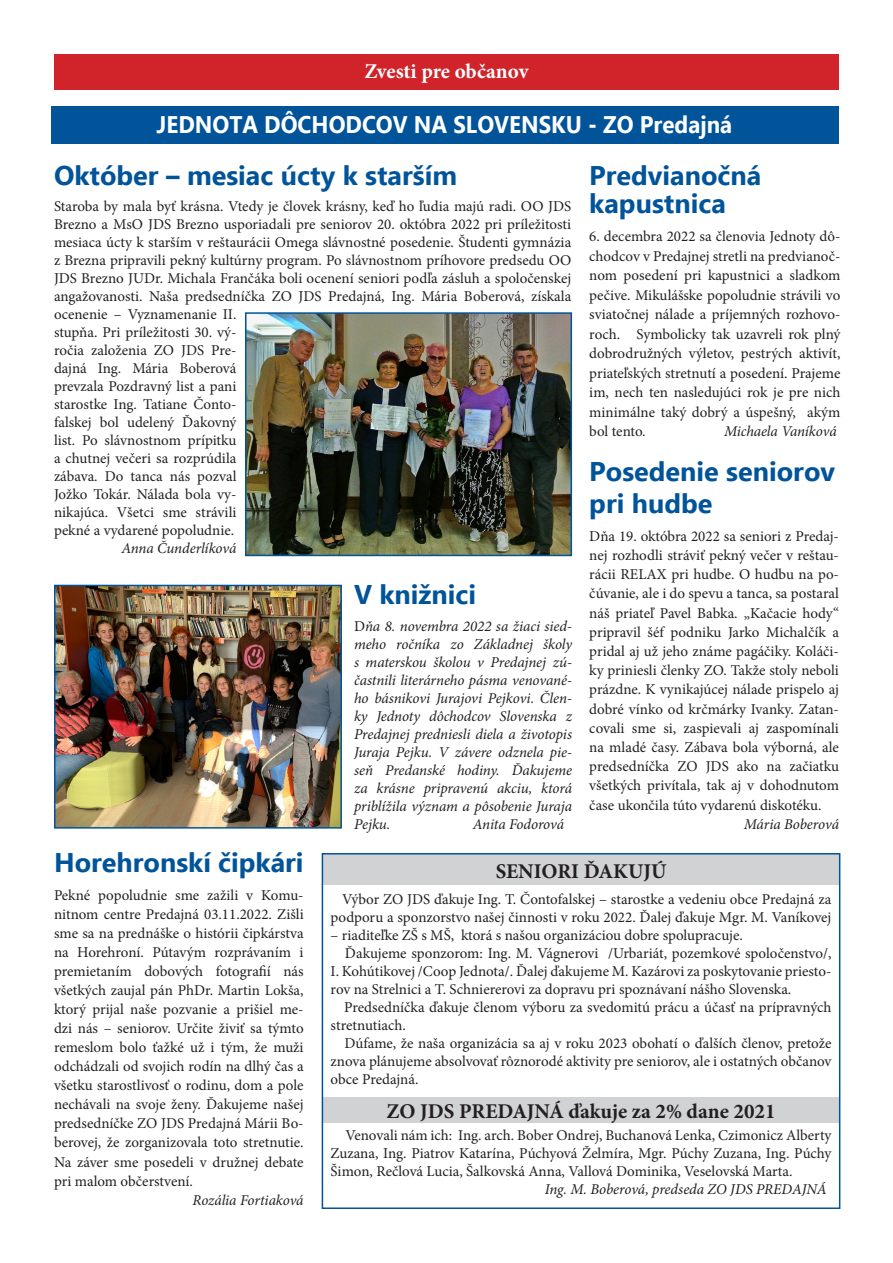
<style>
.page{position:relative;width:893px;height:1263px;background:#fff}
.page>*{position:absolute;margin:0;border:0;box-sizing:border-box;transform-origin:0 0}
.Heading_1{font:700 27px/32.4px "Ebrima";color:#015499}
.Normálny{font:700 24px "Ebrima";color:#fff;scale:.93 1}
.Normálny-2{font:700 21px "Minion Pro";color:#231f20}
.Normálny-3{font:700 21px "Minion Pro";letter-spacing:-.005em;color:#fff}
.Normálny-4{font:15px/19px "Minion Pro";color:#231f20;text-align:justify}
.Normálny-5{font:italic 15px/18px "Minion Pro";letter-spacing:-.01em;color:#231f20;text-align:justify}
.s1{font-style:normal}
</style>
<div class="page">
<div style="left:323px;top:1097px;width:516px;height:26px;background:#d1d2d4"></div>
<div style="left:323px;top:854px;width:516px;height:31px;background:#d1d2d4"></div>
<div style="left:54px;top:54px;width:785px;height:36px;background:#d1232a"></div>
<div style="left:52px;top:106px;width:787px;height:38px;background:#015499"></div>
<img style="left:57px;top:588px;width:282px;height:238px">
<div style="left:54px;top:585px;width:288px;height:244px;border:2px solid #015499"></div>
<img style="left:248px;top:315px;width:321px;height:238px">
<div style="left:245px;top:312px;width:327px;height:244px;border:2px solid #015499"></div>
<div style="left:322px;top:853px;width:518px;height:356px;border:2px solid #015499"></div>
<p class="Normálny-3" style="left:364px;top:57px;width:165px">Zvesti pre občanov</p>
<p class="Normálny" style="left:157px;top:107px;width:620px">JEDNOTA DÔCHODCOV NA SLOVENSKU - ZO Predajná</p>
<p class="Heading_1" style="left:54px;top:160px;width:405px">Október – mesiac úcty k starším</p>
<p class="Normálny-4" style="left:54px;top:197px;width:519px">Staroba by mala byť krásna. Vtedy je človek krásny, keď ho ľudia majú radi. OO JDS</p>
<p class="Normálny-4" style="left:54px;top:215px;width:519px">Brezno a MsO JDS Brezno usporiadali pre seniorov 20. októbra 2022 pri príležitosti</p>
<p class="Normálny-4" style="left:54px;top:233px;width:519px">mesiaca úcty k starším v reštaurácii Omega slávnostné posedenie. Študenti gymnázia</p>
<p class="Normálny-4" style="left:54px;top:251px;width:519px">z Brezna pripravili pekný kultúrny program. Po slávnostnom príhovore predsedu OO</p>
<p class="Normálny-4" style="left:54px;top:269px;width:519px">JDS Brezno JUDr. Michala Frančáka boli ocenení seniori podľa zásluh a spoločenskej</p>
<p class="Normálny-4" style="left:54px;top:287px;width:519px">angažovanosti. Naša predsedníčka ZO JDS Predajná, Ing. Mária Boberová, získala</p>
<p class="Normálny-4" style="left:54px;top:305px;width:184px">ocenenie – Vyznamenanie II.</p>
<p class="Normálny-4" style="left:54px;top:323px;width:184px">stupňa. Pri príležitosti 30. vý-</p>
<p class="Normálny-4" style="left:54px;top:341px;width:184px">ročia založenia ZO JDS Pre-</p>
<p class="Normálny-4" style="left:54px;top:359px;width:184px">dajná Ing. Mária Boberová</p>
<p class="Normálny-4" style="left:54px;top:377px;width:184px">prevzala Pozdravný list a pani</p>
<p class="Normálny-4" style="left:54px;top:395px;width:184px">starostke Ing. Tatiane Čonto-</p>
<p class="Normálny-4" style="left:54px;top:413px;width:184px">falskej bol udelený Ďakovný</p>
<p class="Normálny-4" style="left:54px;top:431px;width:184px">list. Po slávnostnom prípitku</p>
<p class="Normálny-4" style="left:54px;top:449px;width:184px">a chutnej večeri sa rozprúdila</p>
<p class="Normálny-4" style="left:54px;top:467px;width:184px">zábava. Do tanca nás pozval</p>
<p class="Normálny-4" style="left:54px;top:485px;width:184px">Jožko Tokár. Nálada bola vy-</p>
<p class="Normálny-4" style="left:54px;top:503px;width:184px">nikajúca. Všetci sme strávili</p>
<p class="Normálny-4" style="left:54px;top:521px;width:182px">pekné a vydarené popoludnie.</p>
<p class="Normálny-5" style="left:121px;top:539px;width:117px">Anna Čunderlíková</p>
<p class="Heading_1" style="left:589px;top:160px;width:174px">Predvianočná</p>
<p class="Heading_1" style="left:589px;top:189px;width:138px">kapustnica</p>
<p class="Normálny-4" style="left:589px;top:227px;width:253px;line-height:19.5px">6. decembra 2022 sa členovia Jednoty dô&shy;chodcov v Predajnej stretli na predvianoč&shy;nom posedení pri kapustnici a sladkom pečive. Mikulášske popoludnie strávili vo sviatočnej nálade a príjemných rozhovo&shy;roch. Symbolicky tak uzavreli rok plný dobrodružných výletov, pestrých aktivít, priateľských stretnutí a posedení. Prajeme im, nech ten nasledujúci rok je pre nich minimálne taký dobrý a úspešný, akým bol tento.</p>
<p class="Normálny-5" style="left:724px;top:423px;width:114px">Michaela Vaníková</p>
<p class="Heading_1" style="left:589px;top:456px;width:247px">Posedenie seniorov pri hudbe</p>
<p class="Normálny-4" style="left:589px;top:526px;width:251px">Dňa 19. októbra 2022 sa seniori z Predaj&shy;nej rozhodli stráviť pekný večer v reštau&shy;rácii RELAX pri hudbe. O hudbu na po&shy;čúvanie, ale i do spevu a tanca, sa postaral náš priateľ Pavel Babka. „Kačacie hody“ pripravil šéf podniku Jarko Michalčík a pridal aj už jeho známe pagáčiky. Koláči&shy;ky priniesli členky ZO. Takže stoly neboli prázdne. K vynikajúcej nálade prispelo aj dobré vínko od krčmárky Ivanky. Zatan&shy;covali sme si, zaspievali aj zaspomínali na mladé časy. Zábava bola výborná, ale predsedníčka ZO JDS ako na začiatku všetkých privítala, tak aj v dohodnutom čase ukončila túto vydarenú diskotéku.</p>
<p class="Normálny-5" style="left:744px;top:815px;width:97px">Mária Boberová</p>
<p class="Heading_1" style="left:354px;top:580px;width:124px">V knižnici</p>
<p class="Normálny-5" style="left:354px;top:617px;width:220px"><span class="s1">D</span>ňa 8. novembra 2022 sa žiaci sied&shy;meho ročníka zo Základnej školy s materskou školou v Predajnej zú&shy;častnili literárneho pásma venované&shy;ho básnikovi Jurajovi Pejkovi. Člen&shy;ky Jednoty dôchodcov Slovenska z Predajnej predniesli diela a životopis Juraja Pejku. V závere odznela pie&shy;seň Predanské hodiny. Ďakujeme za krásne pripravenú akciu, ktorá priblížila význam a pôsobenie Juraja Pejku.</p>
<p class="Normálny-5" style="left:473px;top:815px;width:93px">Anita Fodorová</p>
<p class="Heading_1" style="left:54px;top:848px;width:251px">Horehronskí čipkári</p>
<p class="Normálny-4" style="left:54px;top:885px;width:251px">Pekné popoludnie sme zažili v Komu&shy;nitnom centre Predajná 03.11.2022. Zišli sme sa na prednáške o histórii čipkárstva na Horehroní. Pútavým rozprávaním i premietaním dobových fotografií nás všetkých zaujal pán PhDr. Martin Lokša, ktorý prijal naše pozvanie a prišiel me&shy;dzi nás – seniorov. Určite živiť sa týmto remeslom bolo ťažké už i tým, že muži odchádzali od svojich rodín na dlhý čas a všetku starostlivosť o rodinu, dom a pole nechávali na svoje ženy. Ďakujeme našej predsedníčke ZO JDS Predajná Márii Bo&shy;berovej, že zorganizovala toto stretnutie.<br>Na záver sme posedeli v družnej debate pri malom občerstvení.</p>
<p class="Normálny-5" style="left:192px;top:1191px;width:113px">Rozália Fortiaková</p>
<p class="Normálny-2" style="left:496px;top:856px;width:172px">SENIORI ĎAKUJÚ</p>
<p class="Normálny-4" style="left:331px;top:891px;width:502px;line-height:18px;text-align:right">Výbor ZO JDS ďakuje Ing. T. Čontofalskej – starostke a vedeniu obce Predajná za podporu a sponzorstvo našej činnosti v roku 2022. Ďalej ďakuje Mgr. M. Vaníkovej</p>
<p class="Normálny-4" style="left:331px;top:926px;width:414px">– riaditeľke ZŠ s MŠ, ktorá s našou organizáciou dobre spolupracuje.</p>
<p class="Normálny-4" style="left:331px;top:945px;width:502px;line-height:18px;text-indent:14px">Ďakujeme sponzorom: Ing. M. Vágnerovi /Urbariát, pozemkové spoločenstvo/, I. Kohútikovej /Coop Jednota/. Ďalej ďakujeme M. Kazárovi za poskytovanie priesto&shy;rov na Strelnici a T. Schniererovi za dopravu pri spoznávaní nášho Slovenska.</p>
<p class="Normálny-4" style="left:331px;top:999px;width:502px;line-height:18px;text-indent:13px">Predsedníčka ďakuje členom výboru za svedomitú prácu a účasť na prípravných stretnutiach.</p>
<p class="Normálny-4" style="left:331px;top:1035px;width:502px;line-height:18px;text-indent:14px">Dúfame, že naša organizácia sa aj v roku 2023 obohatí o ďalších členov, pretože znova plánujeme absolvovať rôznorodé aktivity pre seniorov, ale i ostatných občanov obce Predajná.</p>
<p class="Normálny-2" style="left:387px;top:1097px;width:390px">ZO JDS PREDAJNÁ ďakuje za 2% dane 2021</p>
<p class="Normálny-4" style="left:331px;top:1127px;width:502px;line-height:18px;text-indent:15px">Venovali nám ich: Ing. arch. Bober Ondrej, Buchanová Lenka, Czimonicz Alberty Zuzana, Ing. Piatrov Katarína, Púchyová Želmíra, Mgr. Púchy Zuzana, Ing. Púchy Šimon, Rečlová Lucia, Šalkovská Anna, Vallová Dominika, Veselovská Marta.</p>
<p class="Normálny-5" style="left:545px;top:1180px;width:283px">Ing. M. Boberová, predseda ZO JDS PREDAJNÁ</p>
</div>
